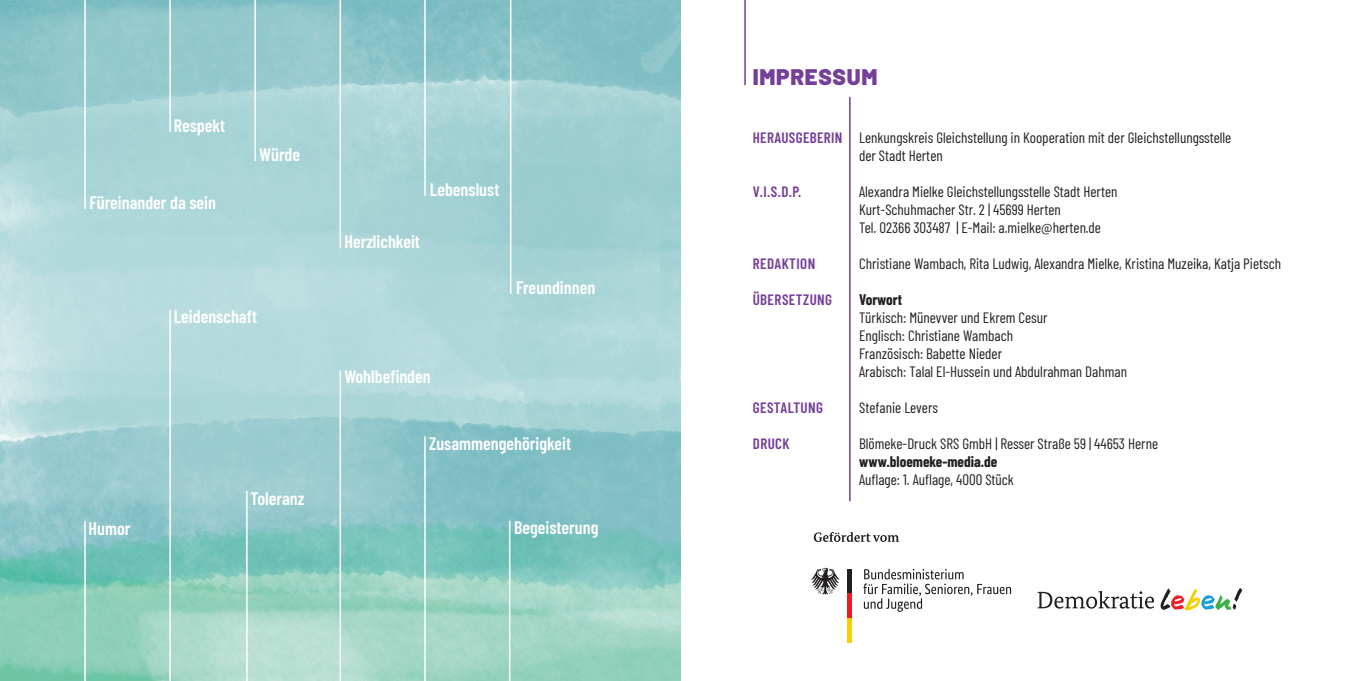
<style>
.page{position:relative;width:1361px;height:681px;background:#fff}
.page>*{position:absolute;margin:0;border:0;box-sizing:border-box;transform-origin:0 0}
.t1{font:900 22.5px "Barlow";letter-spacing:.03em;color:#753e98}
.t2{font:600 18px "Barlow Condensed";color:#fff}
.t3{font:15px/18px "Barlow Condensed";color:#231f20}
.t4{font:600 15px "Barlow Condensed";letter-spacing:.03em;color:#753e98}
.t5{font:700 15px "Barlow Condensed";color:#231f20}
</style>
<div class="page">
<hr style="left:744px;top:0;width:2px;height:85px;background:#753e98">
<hr style="left:849px;top:97px;width:1px;height:404px;background:#753e98">
<img style="left:0;top:0;width:680px;height:680px">
<hr style="left:84px;top:521px;width:2px;height:159px;background:#fff">
<hr style="left:84px;top:0;width:2px;height:209px;background:#fff">
<hr style="left:169px;top:0;width:2px;height:132px;background:#fff">
<hr style="left:169px;top:310px;width:2px;height:370px;background:#fff">
<hr style="left:339px;top:0;width:2px;height:248px;background:#fff">
<hr style="left:424px;top:0;width:2px;height:196px;background:#fff">
<hr style="left:424px;top:436px;width:2px;height:244px;background:#fff">
<hr style="left:509px;top:520px;width:1px;height:160px;background:#fff">
<hr style="left:510px;top:0;width:1px;height:293px;background:#fff">
<hr style="left:254px;top:0;width:2px;height:161px;background:#fff">
<hr style="left:339px;top:370px;width:2px;height:310px;background:#fff">
<hr style="left:246px;top:491px;width:2px;height:189px;background:#fff">
<hr style="left:847px;top:568px;width:4px;height:25px;background:#231f20">
<hr style="left:847px;top:593px;width:4px;height:24px;background:#ee1d23">
<hr style="left:847px;top:617px;width:4px;height:25px;background:#f4cf02">
<svg style="left:811px;top:567px;width:28px;height:27px"></svg>
<svg style="left:814px;top:532px;width:85px;height:9px"></svg>
<svg style="left:863px;top:568px;width:148px;height:43px"></svg>
<svg style="left:1037px;top:591px;width:117px;height:17px"></svg>
<svg style="left:1160px;top:588px;width:82px;height:22px"></svg>
<p class="t2" style="left:174px;top:113px;width:53px">Respekt</p>
<p class="t2" style="left:90px;top:190px;width:128px">Füreinander da sein</p>
<p class="t2" style="left:259px;top:142px;width:42px">Würde</p>
<p class="t2" style="left:174px;top:303px;width:85px">Leidenschaft</p>
<p class="t2" style="left:89px;top:515px;width:43px">Humor</p>
<p class="t2" style="left:250px;top:485px;width:55px">Toleranz</p>
<p class="t2" style="left:430px;top:176px;width:71px">Lebenslust</p>
<p class="t2" style="left:344px;top:229px;width:77px">Herzlichkeit</p>
<p class="t2" style="left:516px;top:274px;width:81px">Freundinnen</p>
<p class="t2" style="left:344px;top:363px;width:88px">Wohlbefinden</p>
<p class="t2" style="left:429px;top:430px;width:144px">Zusammengehörigkeit</p>
<p class="t2" style="left:514px;top:514px;width:86px">Begeisterung</p>
<h1 class="t1" style="left:753px;top:60px;width:126px">IMPRESSUM</h1>
<p class="t4" style="left:753px;top:126px;width:91px">HERAUSGEBERIN</p>
<p class="t4" style="left:753px;top:180px;width:50px">V.I.S.D.P.</p>
<p class="t4" style="left:753px;top:252px;width:64px">REDAKTION</p>
<p class="t4" style="left:753px;top:288px;width:81px">ÜBERSETZUNG</p>
<p class="t4" style="left:753px;top:396px;width:72px">GESTALTUNG</p>
<p class="t4" style="left:753px;top:432px;width:38px">DRUCK</p>
<p class="t3" style="left:859px;top:127px;width:374px">Lenkungskreis Gleichstellung in Kooperation mit der Gleichstellungsstelle der Stadt Herten</p>
<p class="t3" style="left:859px;top:181px;width:260px">Alexandra Mielke Gleichstellungsstelle Stadt Herten<br>Kurt-Schuhmacher Str. 2 | 45699 Herten<br>Tel. 02366 303487 | E-Mail: a.mielke@herten.de</p>
<p class="t3" style="left:859px;top:253px;width:423px">Christiane Wambach, Rita Ludwig, Alexandra Mielke, Kristina Muzeika, Katja Pietsch</p>
<p class="t5" style="left:859px;top:289px;width:44px">Vorwort</p>
<p class="t3" style="left:859px;top:307px;width:269px">Türkisch: Münevver und Ekrem Cesur<br>Englisch: Christiane Wambach<br>Französisch: Babette Nieder<br>Arabisch: Talal El-Hussein und Abdulrahman Dahman</p>
<p class="t3" style="left:859px;top:397px;width:80px">Stefanie Levers</p>
<p class="t3" style="left:859px;top:433px;width:300px">Blömeke-Druck SRS GmbH | Resser Straße 59 | 44653 Herne</p>
<p class="t5" style="left:859px;top:451px;width:140px">www.bloemeke-media.de</p>
<p class="t3" style="left:859px;top:469px;width:156px">Auflage: 1. Auflage, 4000 Stück</p>
</div>
